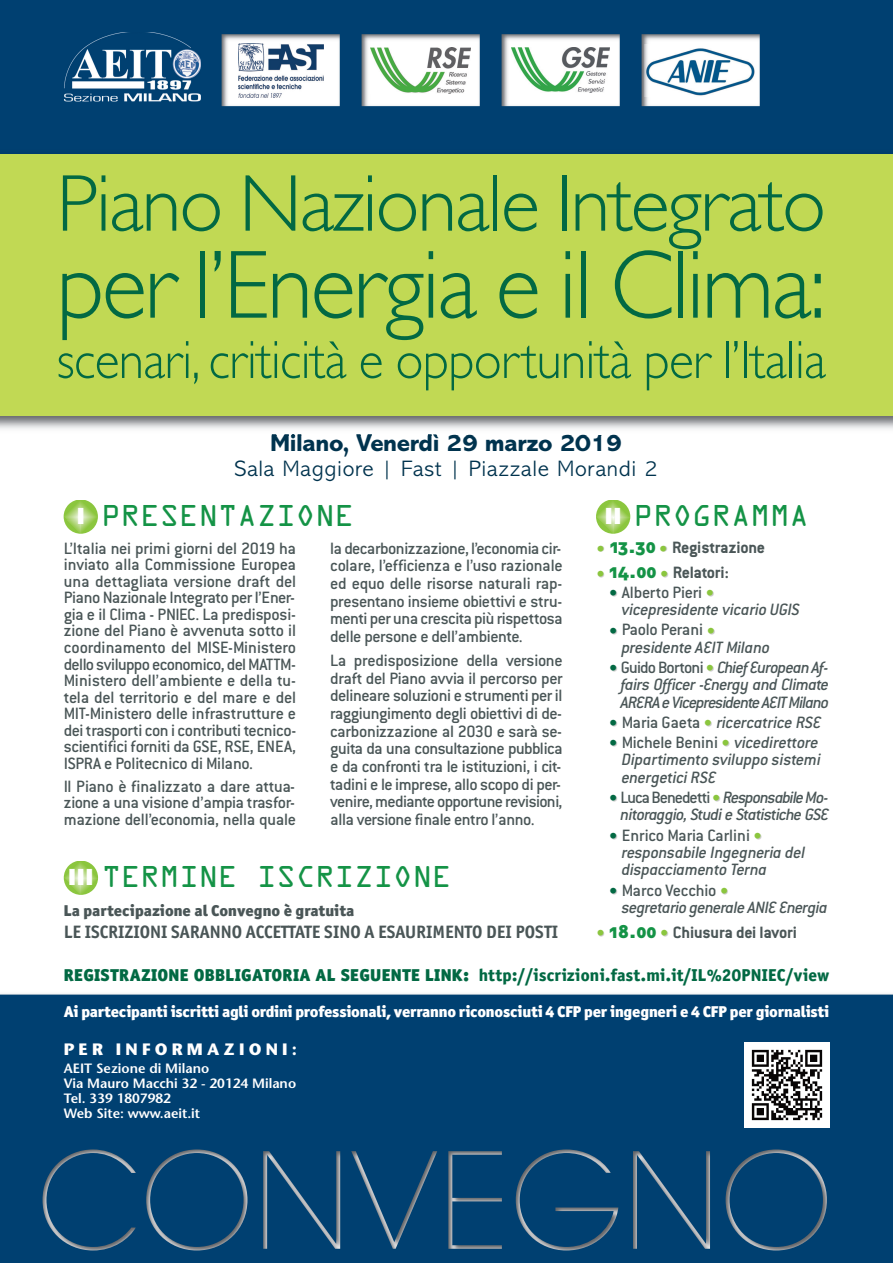
<style>
.page{position:relative;width:893px;height:1263px;background:#fff}
.page>*{position:absolute;margin:0;border:0;box-sizing:border-box;transform-origin:0 0}
.t1{font:300 97.5px "Gill Sans";letter-spacing:-.025em;color:#026943;scale:.96 1}
.t2{font:300 81px "Gill Sans";letter-spacing:-.025em;color:#026943}
.t3{font:300 54px "Gill Sans";letter-spacing:-.01em;color:#026943;scale:.95 1}
.t4{font:27px "OCRA Std";color:#149346}
.t5{font:800 24px "Abadi";letter-spacing:-.015em;color:#00334e}
.t6{font:300 22.5px "Abadi";letter-spacing:.03em;color:#00334e}
.t7{font:900 22.35px "Helvetica";color:#fff}
.t8{font:500 18px/16.5px "Conduit ITC";letter-spacing:-.02em;color:#4a5657;text-align:justify}
.t9{font:italic 500 18px/17.2px "Conduit ITC";letter-spacing:-.02em;color:#4a5657}
.t10{font:italic 500 18px/17.2px "Conduit ITC";letter-spacing:-.045em;color:#4a5657;text-align:right}
.t11{font:700 18px "Conduit ITC";letter-spacing:-.015em;color:#4a5657}
.t12{font:700 18px "Officina San ITC";color:#4a5657}
.t13{font:800 17.25px "Officina San ITC";letter-spacing:.015em;color:#026943}
.t14{font:700 16.5px "Stone Sans";letter-spacing:.255em;color:#fff}
.t15{font:900 15.75px "Officina San ITC";letter-spacing:-.015em;color:#fff}
.t16{font:900 15.75px "Officina San ITC";color:#4a5657}
.t17{font:600 13.5px/15px "Stone Sans";color:#fff}
.s1{font-family:"Helvetica";font-weight:900;font-size:22.35px;color:#fff}
.s2{font-family:"Arial";font-weight:900;color:#8bc63e}
.s3{font-family:"OCRF Bold OSF";font-weight:400;color:#149346}
.s4{font-family:"Arial";font-weight:900;font-style:normal;color:#026943}
.s5{font-style:normal}
.s6{font-family:"Arial";font-weight:900;font-style:normal;color:#8bc63e}
.s7{font-weight:900}
</style>
<div class="page">
<svg style="left:0;top:0;width:893px;height:147px;background:#215882"></svg>
<div style="left:0;top:995px;width:893px;height:268px;background:#004071"></div>
<svg style="left:64px;top:500px;width:34px;height:34px"></svg>
<svg style="left:596px;top:500px;width:34px;height:34px"></svg>
<img style="left:64px;top:32px;width:137px;height:71px">
<img style="left:0;top:147px;width:893px;height:288px">
<img style="left:272px;top:434px;width:231px;height:1px">
<div style="left:0;top:154px;width:893px;height:262px;background:#c1d954"></div>
<img style="left:744px;top:1042px;width:85px;height:85px">
<svg style="left:64px;top:861px;width:34px;height:34px"></svg>
<img style="left:238px;top:43px;width:85px;height:54px">
<img style="left:371px;top:47px;width:100px;height:46px">
<img style="left:512px;top:48px;width:98px;height:44px">
<img style="left:644px;top:44px;width:113px;height:52px">
<h2 class="t2" style="left:57px;top:175px;width:771px">Piano Nazionale Integrato</h2>
<h1 class="t1" style="left:57px;top:251px;width:803px">per l’Energia e il Clima:</h1>
<h3 class="t3" style="left:57px;top:341px;width:811px">scenari, criticità e opportunità per l’Italia</h3>
<h3 class="t5" style="left:271px;top:434px;width:353px">Milano, Venerdì 29 marzo 2019</h3>
<p class="t6" style="left:235px;top:461px;width:425px">Sala Maggiore | Fast | Piazzale Morandi 2</p>
<h3 class="t4" style="left:76px;top:501px;width:279px"><span class="s1">I</span> PRESENTAZIONE</h3>
<h3 class="t4" style="left:634px;top:501px;width:176px">PROGRAMMA</h3>
<p class="t11" style="left:596px;top:541px;width:171px"><span class="s2">•</span> <span class="s3">13.30</span> <span class="s2">•</span> Registrazione</p>
<p class="t11" style="left:596px;top:566px;width:134px"><span class="s2">•</span> <span class="s3">14.00</span> <span class="s2">•</span> Relatori:</p>
<p class="t9" style="left:622px;top:586px;width:179px;text-indent:-13px"><span class="s4">•</span> <span class="s5">Alberto Pieri</span> <span class="s6">• </span>vicepresidente vicario UGIS</p>
<p class="t9" style="left:622px;top:623px;width:150px;text-indent:-13px"><span class="s4">•</span> <span class="s5">Paolo Perani</span> <span class="s6">• </span>presidente AEIT Milano</p>
<p class="t9" style="left:621px;top:661px;width:210px;text-align:justify;text-indent:-12px"><span class="s4">•</span> <span class="s5">Guido Bortoni</span> <span class="s6">•</span> Chief European Af&shy;fairs Officer -Energy and Climate ARERA e Vicepresidente AEIT Milano</p>
<p class="t9" style="left:609px;top:716px;width:214px"><span class="s4">•</span> <span class="s5">Maria Gaeta</span> <span class="s6">•</span> ricercatrice RSE</p>
<p class="t9" style="left:622px;top:736px;width:201px;text-align:justify;text-indent:-13px"><span class="s4">•</span> <span class="s5">Michele Benini</span> <span class="s6">•</span> vicedirettore Dipartimento sviluppo sistemi energetici RSE</p>
<p class="t10" style="left:609px;top:791px;width:222px"><span class="s4">•</span> <span class="s5">Luca Benedetti</span> <span class="s6">•</span> Responsabile Mo&shy;nitoraggio, Studi e Statistiche GSE</p>
<p class="t9" style="left:622px;top:828px;width:185px;text-indent:-13px"><span class="s4">•</span> <span class="s5">Enrico Maria Carlini</span> <span class="s6">• </span>responsabile Ingegneria del dispacciamento Terna</p>
<p class="t9" style="left:622px;top:883px;width:207px;text-indent:-13px"><span class="s4">•</span> <span class="s5">Marco Vecchio</span> <span class="s6">•<br></span>segretario generale ANIE Energia</p>
<p class="t11" style="left:596px;top:926px;width:202px"><span class="s2">•</span> <span class="s3">18.00</span> <span class="s2">•</span> Chiusura dei lavori</p>
<p class="t7" style="left:604px;top:508px;width:19px">II</p>
<p class="t8" style="left:64px;top:542px;width:234px">L’Italia nei primi giorni del 2019 ha inviato alla Commissione Europea una dettagliata versione draft del Piano Nazionale Integrato per l’Ener&shy;gia e il Clima - PNIEC. La predisposi&shy;zione del Piano è avvenuta sotto il coordinamento del MISE-Ministero dello sviluppo economico, del MATTM-Ministero dell’ambiente e della tu&shy;tela del territorio e del mare e del MIT-Ministero delle infrastrutture e dei trasporti con i contributi tecnico&shy;scientifici forniti da GSE, RSE, ENEA, ISPRA e Politecnico di Milano.</p>
<p class="t8" style="left:64px;top:780px;width:234px">Il Piano è finalizzato a dare attua&shy;zione a una visione d’ampia trasfor&shy;mazione dell’economia, nella quale</p>
<p class="t8" style="left:330px;top:541px;width:234px;line-height:17.7px">la decarbonizzazione, l’economia cir&shy;colare, l’efficienza e l’uso razionale ed equo delle risorse naturali rap&shy;presentano insieme obiettivi e stru&shy;menti per una crescita più rispettosa delle persone e dell’ambiente.</p>
<p class="t8" style="left:330px;top:653px;width:234px;line-height:17.7px">La predisposizione della versione draft del Piano avvia il percorso per delineare soluzioni e strumenti per il raggiungimento degli obiettivi di de&shy;carbonizzazione al 2030 e sarà se&shy;guita da una consultazione pubblica e da confronti tra le istituzioni, i cit&shy;tadini e le imprese, allo scopo di per&shy;venire, mediante opportune revisioni, alla versione finale entro l’anno.</p>
<h3 class="t4" style="left:102px;top:862px;width:351px">TERMINE ISCRIZIONE</h3>
<p class="t16" style="left:64px;top:904px;width:292px">La partecipazione al Convegno è gratuita</p>
<p class="t12" style="left:64px;top:925px;width:496px">LE ISCRIZIONI SARANNO ACCETTATE SINO A ESAURIMENTO DEI POSTI</p>
<p class="t7" style="left:68px;top:869px;width:28px">III</p>
<p class="t13" style="left:64px;top:969px;width:767px"><span class="s7">REGISTRAZIONE OBBLIGATORIA AL SEGUENTE LINK:</span> http://iscrizioni.fast.mi.it/IL%20PNIEC/view</p>
<p class="t15" style="left:64px;top:1005px;width:767px">Ai partecipanti iscritti agli ordini professionali, verranno riconosciuti 4 CFP per ingegneri e 4 CFP per giornalisti</p>
<p class="t14" style="left:64px;top:1043px;width:235px">PER INFORMAZIONI:</p>
<p class="t17" style="left:64px;top:1062px;width:234px">AEIT Sezione di Milano<br>Via Mauro Macchi 32 - 20124 Milano<br>Tel. 339 1807982<br>Web Site: www.aeit.it</p>
</div>
